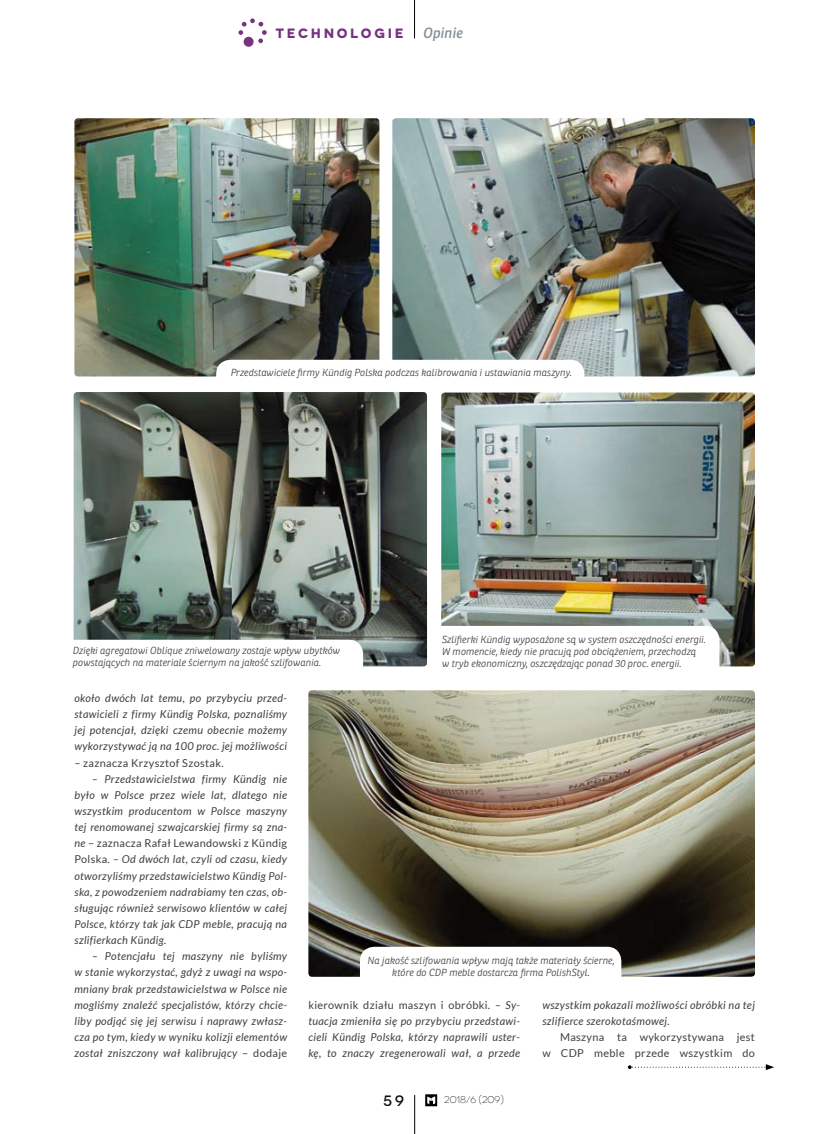
<style>
.page{position:relative;width:833px;height:1134px;background:#fff}
.page>*{position:absolute;margin:0;border:0;box-sizing:border-box;transform-origin:0 0}
.t1{font:500 15px "Novecentowide";color:#000}
.t2{font:italic 14.38px "Ronnia";color:#838d93}
.t3{font:700 13.5px "Novecentowide";letter-spacing:.195em;color:#773280}
.t4{font:italic 10.88px/16.1px "Lato";letter-spacing:.03em;color:#3e3e40;text-align:justify}
.t5{font:10.88px/16.1px "Lato";letter-spacing:.03em;color:#3e3e40;text-align:right}
.t6{font:italic 300 10px/12px "Ronnia";color:#3e3e40}
.t7{font:300 9.75px "Novecentowide";color:#000}
.s1{font-style:normal}
</style>
<div class="page">
<hr style="left:414px;top:1095px;width:1px;height:39px;background:#000">
<svg style="left:425px;top:1094px;width:12px;height:12px"></svg>
<svg style="left:426px;top:1096px;width:9px;height:8px"></svg>
<hr style="left:414px;top:0;width:1px;height:38px;background:#000">
<svg style="left:238px;top:18px;width:29px;height:25px"></svg>
<div style="left:243px;top:37px;width:11px;height:10px;background:#773280;border-radius:50%"></div>
<img style="left:74px;top:118px;width:305px;height:258px">
<img style="left:392px;top:118px;width:363px;height:258px">
<img style="left:441px;top:392px;width:314px;height:274px">
<img style="left:308px;top:690px;width:447px;height:287px">
<div style="left:216px;top:360px;width:368px;height:32px;background:#fff;border-radius:14px"></div>
<div style="left:392px;top:626px;width:327px;height:60px;background:#fff;border-radius:14px"></div>
<div style="left:360px;top:947px;width:261px;height:59px;background:#fff;border-radius:14px"></div>
<img style="left:74px;top:392px;width:353px;height:274px">
<div style="left:23px;top:640px;width:340px;height:45px;background:#fff;border-radius:14px"></div>
<svg style="left:628px;top:1064px;width:146px;height:6px"></svg>
<p class="t3" style="left:276px;top:25px;width:129px">TECHNOLOGIE</p>
<h2 class="t2" style="left:423px;top:24px;width:41px">Opinie</h2>
<p class="t6" style="left:230px;top:366px;width:343px">Przedstawiciele firmy Kündig Polska podczas kalibrowania i ustawiania maszyny.</p>
<p class="t6" style="left:442px;top:633px;width:265px">Szlifierki Kündig wyposażone są w system oszczędności energii.<br>W momencie, kiedy nie pracują pod obciążeniem, przechodzą w tryb ekonomiczny, oszczędzając ponad 30 proc. energii.</p>
<p class="t6" style="left:73px;top:645px;width:269px">Dzięki agregatowi Oblique zniwelowany zostaje wpływ ubytków powstających na materiale ściernym na jakość szlifowania.</p>
<p class="t4" style="left:74px;top:690px;width:214px">około dwóch lat temu, po przybyciu przed&shy;stawicieli z firmy Kündig Polska, poznaliśmy jej potencjał, dzięki czemu obecnie możemy wykorzystywać ją na 100 proc. jej możliwości</p>
<p class="t5" style="left:74px;top:754px;width:151px">– zaznacza Krzysztof Szostak.</p>
<p class="t4" style="left:74px;top:771px;width:214px;text-indent:18px">– Przedstawicielstwa firmy Kündig nie było w Polsce przez wiele lat, dlatego nie wszystkim producentom w Polsce maszyny tej renomowanej szwajcarskiej firmy są zna&shy;ne <span class="s1">– zaznacza Rafał Lewandowski z Kündig Polska.</span> – Od dwóch lat, czyli od czasu, kiedy otworzyliśmy przedstawicielstwo Kündig Pol&shy;ska, z powodzeniem nadrabiamy ten czas, ob&shy;sługując również serwisowo klientów w całej Polsce, którzy tak jak CDP meble, pracują na szlifierkach Kündig.</p>
<p class="t4" style="left:74px;top:948px;width:214px;text-indent:18px">– Potencjału tej maszyny nie byliśmy w stanie wykorzystać, gdyż z uwagi na wspo&shy;mniany brak przedstawicielstwa w Polsce nie mogliśmy znaleźć specjalistów, którzy chcie&shy;liby podjąć się jej serwisu i naprawy zwłasz&shy;cza po tym, kiedy w wyniku kolizji elementów został zniszczony wał kalibrujący <span class="s1">– dodaje</span></p>
<p class="t6" style="left:367px;top:954px;width:249px;text-align:center">Na jakość szlifowania wpływ mają także materiały ścierne, które do CDP meble dostarcza firma PolishStyl.</p>
<p class="t4" style="left:308px;top:997px;width:213px"><span class="s1">kierownik działu maszyn i obróbki.</span> – Sy&shy;tuacja zmieniła się po przybyciu przedstawi&shy;cieli Kündig Polska, którzy naprawili uster&shy;kę, to znaczy zregenerowali wał, a przede</p>
<p class="t4" style="left:542px;top:997px;width:214px">wszystkim pokazali możliwości obróbki na tej szlifierce szerokotaśmowej.</p>
<p class="t5" style="left:542px;top:1029px;width:214px">Maszyna ta wykorzystywana jest<br>w CDP meble przede wszystkim do</p>
<h1 class="t1" style="left:383px;top:1091px;width:22px">59</h1>
<p class="t7" style="left:444px;top:1094px;width:61px">2018/6 (209)</p>
</div>
